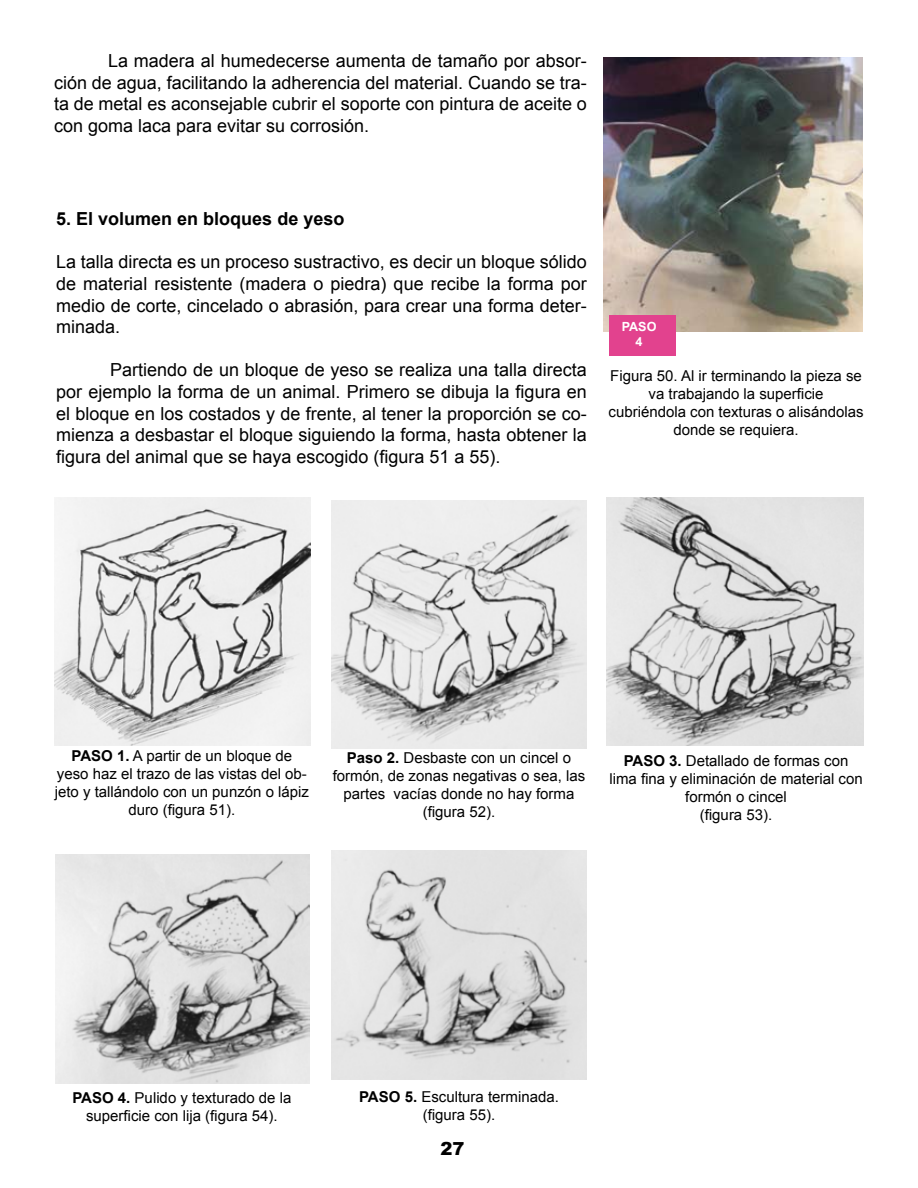
<style>
.page{position:relative;width:918px;height:1188px;background:#fff}
.page>*{position:absolute;margin:0;border:0;box-sizing:border-box;transform-origin:0 0}
.t1{font:18px/21.6px "Arial";color:#000;text-align:justify}
.t2{font:700 18px "Arial";color:#000}
.t3{font:900 18px "Arial";color:#000}
.t4{font:15px/18px "Arial";color:#000;text-align:center}
.t5{font:700 12.6px/15.1px "Arial";color:#fff;text-align:center}
.s1{font-weight:700}
</style>
<div class="page">
<img style="left:603px;top:57px;width:259px;height:274px">
<div style="left:609px;top:316px;width:67px;height:40px;background:#e2428e"></div>
<img style="left:54px;top:497px;width:256px;height:248px">
<img style="left:331px;top:501px;width:256px;height:247px">
<img style="left:607px;top:498px;width:257px;height:248px">
<img style="left:331px;top:850px;width:256px;height:229px">
<img style="left:55px;top:854px;width:255px;height:229px">
<p class="t1" style="left:54px;top:50px;width:534px;text-indent:54px">La madera al humedecerse aumenta de tamaño por absor&shy;ción de agua, facilitando la adherencia del material. Cuando se tra&shy;ta de metal es aconsejable cubrir el soporte con pintura de aceite o con goma laca para evitar su corrosión.</p>
<p class="t2" style="left:56px;top:207px;width:290px">5. El volumen en bloques de yeso</p>
<p class="t1" style="left:56px;top:251px;width:532px">La talla directa es un proceso sustractivo, es decir un bloque sólido de material resistente (madera o piedra) que recibe la forma por medio de corte, cincelado o abrasión, para crear una forma deter&shy;minada.</p>
<p class="t1" style="left:56px;top:359px;width:532px;text-indent:54px">Partiendo de un bloque de yeso se realiza una talla directa por ejemplo la forma de un animal. Primero se dibuja la figura en el bloque en los costados y de frente, al tener la proporción se co&shy;mienza a desbastar el bloque siguiendo la forma, hasta obtener la figura del animal que se haya escogido (figura 51 a 55).</p>
<p class="t5" style="left:622px;top:320px;width:36px">PASO<br>4</p>
<p class="t4" style="left:609px;top:367px;width:257px">Figura 50. Al ir terminando la pieza se va trabajando la superficie cubriéndola con texturas o alisándolas donde se requiera.</p>
<p class="t4" style="left:55px;top:747px;width:256px"><span class="s1">PASO 1.</span> A partir de un bloque de yeso haz el trazo de las vistas del ob&shy;jeto y tallándolo con un punzón o lápiz duro (figura 51).</p>
<p class="t4" style="left:333px;top:749px;width:254px"><span class="s1">Paso 2.</span> Desbaste con un cincel o formón, de zonas negativas o sea, las partes vacías donde no hay forma (figura 52).</p>
<p class="t4" style="left:609px;top:752px;width:255px"><span class="s1">PASO 3.</span> Detallado de formas con lima fina y eliminación de material con formón o cincel<br>(figura 53).</p>
<p class="t4" style="left:72px;top:1089px;width:220px"><span class="s1">PASO 4.</span> Pulido y texturado de la superficie con lija (figura 54).</p>
<p class="t4" style="left:359px;top:1088px;width:201px"><span class="s1">PASO 5.</span> Escultura terminada. (figura 55).</p>
<p class="t3" style="left:441px;top:1136px;width:26px">27</p>
</div>
